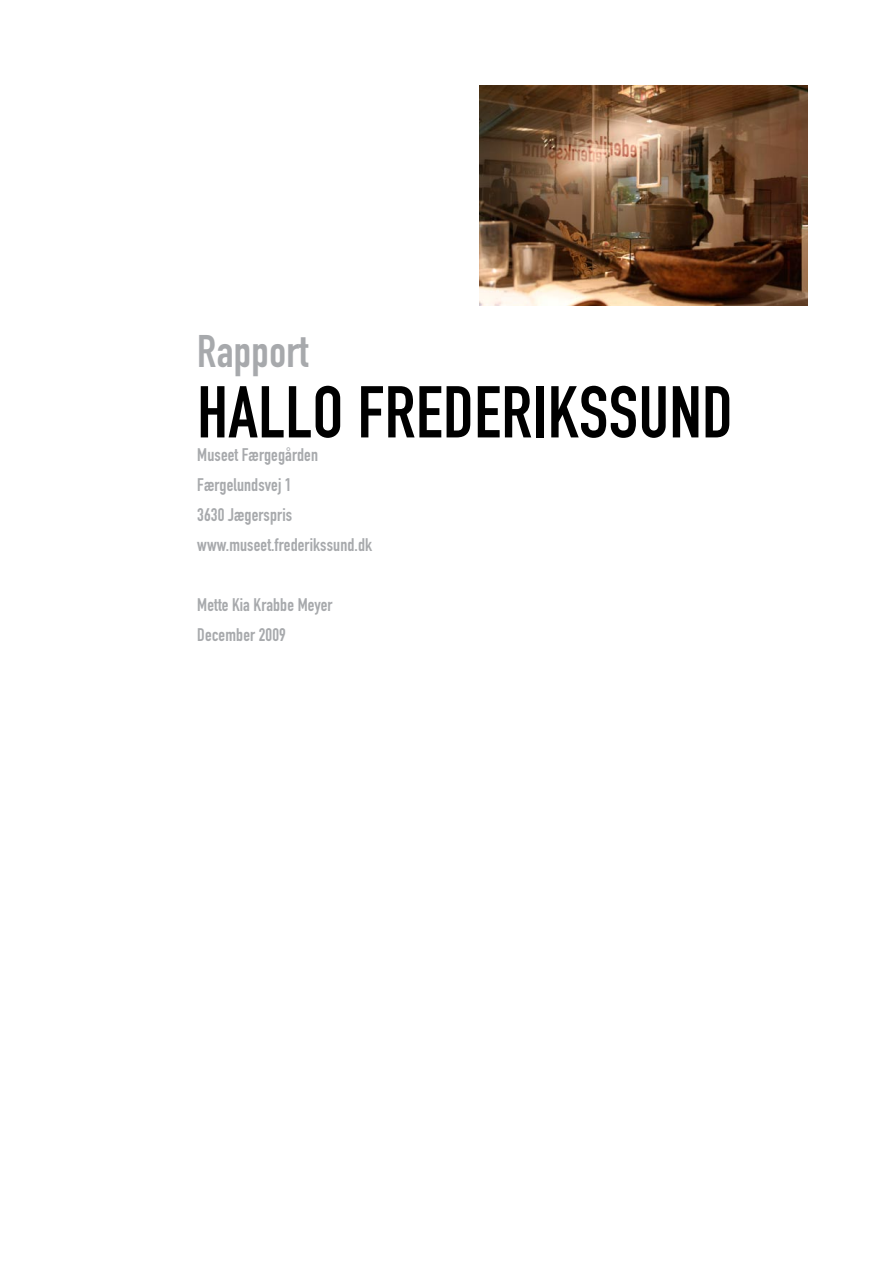
<style>
.page{position:relative;width:893px;height:1263px;background:#fff}
.page>*{position:absolute;margin:0;border:0;box-sizing:border-box;transform-origin:0 0}
.t1{font:72px "DIN Engschrift";letter-spacing:.005em;color:#000}
.t2{font:45px "DIN Engschrift";letter-spacing:.005em;color:#a7a9ac}
.t3{font:18px/30px "DIN Engschrift";letter-spacing:.005em;color:#a7a9ac}
</style>
<div class="page">
<img style="left:479px;top:85px;width:329px;height:220px">
<h2 class="t2" style="left:197px;top:325px;width:113px">Rapport</h2>
<h1 class="t1" style="left:197px;top:370px;width:537px">HALLO FREDERIKSSUND</h1>
<p class="t3" style="left:197px;top:440px;width:176px">Museet Færgegården<br>Færgelundsvej 1<br>3630 Jægerspris www.museet.frederikssund.dk</p>
<p class="t3" style="left:197px;top:590px;width:137px">Mette Kia Krabbe Meyer<br>December 2009</p>
</div>
